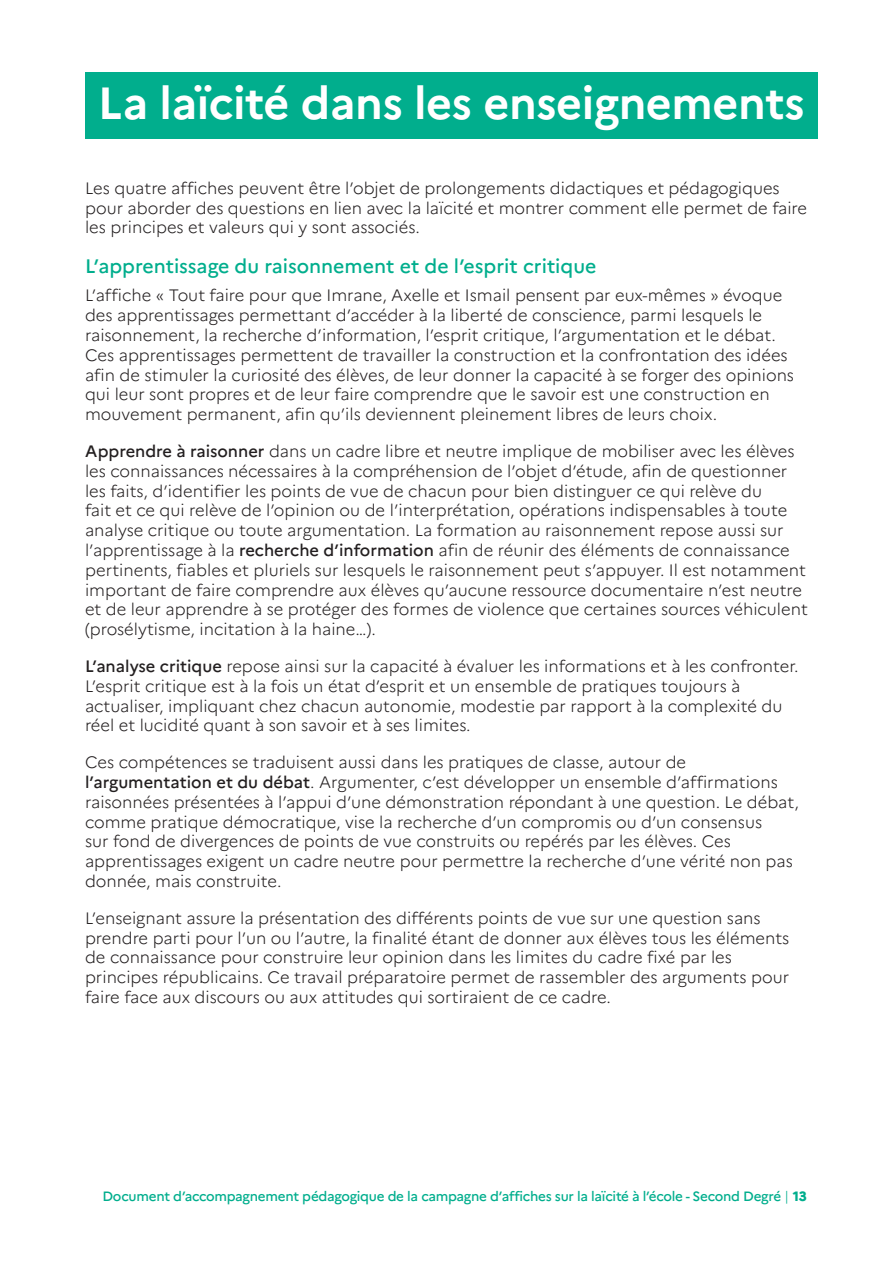
<style>
.page{position:relative;width:893px;height:1263px;background:#fff}
.page>*{position:absolute;margin:0;border:0;box-sizing:border-box;transform-origin:0 0}
.t1{font:700 45px "Marianne";letter-spacing:-.01em;color:#fff}
.t2{font:500 19.5px "Marianne";color:#01ae8d}
.t3{font:300 16.5px/19.8px "Marianne";color:#231f20}
.t4{font:500 13.5px "Marianne";letter-spacing:-.02em;color:#01ae8d}
.s1{font-weight:500}
.s2{font-weight:300}
.s3{font-weight:800}
</style>
<div class="page">
<div style="left:85px;top:72px;width:733px;height:67px;background:#01ae8d"></div>
<h1 class="t1" style="left:98px;top:75px;width:708px">La laïcité dans les enseignements</h1>
<p class="t3" style="left:85px;top:178px;width:724px">Les quatre affiches peuvent être l’objet de prolongements didactiques et pédagogiques pour aborder des questions en lien avec la laïcité et montrer comment elle permet de faire les principes et valeurs qui y sont associés.</p>
<p class="t2" style="left:85px;top:254px;width:513px">L’apprentissage du raisonnement et de l’esprit critique</p>
<p class="t3" style="left:85px;top:285px;width:711px">L’affiche « Tout faire pour que Imrane, Axelle et Ismail pensent par eux-mêmes » évoque des apprentissages permettant d’accéder à la liberté de conscience, parmi lesquels le raisonnement, la recherche d’information, l’esprit critique, l’argumentation et le débat.<br>Ces apprentissages permettent de travailler la construction et la confrontation des idées afin de stimuler la curiosité des élèves, de leur donner la capacité à se forger des opinions qui leur sont propres et de leur faire comprendre que le savoir est une construction en mouvement permanent, afin qu’ils deviennent pleinement libres de leurs choix.</p>
<p class="t3" style="left:85px;top:441px;width:724px"><span class="s1">Apprendre à raisonner</span> dans un cadre libre et neutre implique de mobiliser avec les élèves les connaissances nécessaires à la compréhension de l’objet d’étude, afin de questionner les faits, d’identifier les points de vue de chacun pour bien distinguer ce qui relève du<br>fait et ce qui relève de l’opinion ou de l’interprétation, opérations indispensables à toute analyse critique ou toute argumentation. La formation au raisonnement repose aussi sur l’apprentissage à la <span class="s1">recherche d’information</span> afin de réunir des éléments de connaissance pertinents, fiables et pluriels sur lesquels le raisonnement peut s’appuyer. Il est notamment important de faire comprendre aux élèves qu’aucune ressource documentaire n’est neutre et de leur apprendre à se protéger des formes de violence que certaines sources véhiculent (prosélytisme, incitation à la haine…).</p>
<p class="t3" style="left:85px;top:656px;width:715px"><span class="s1">L’analyse critique</span> repose ainsi sur la capacité à évaluer les informations et à les confronter.<br>L’esprit critique est à la fois un état d’esprit et un ensemble de pratiques toujours à actualiser, impliquant chez chacun autonomie, modestie par rapport à la complexité du réel et lucidité quant à son savoir et à ses limites.</p>
<p class="t3" style="left:85px;top:752px;width:715px">Ces compétences se traduisent aussi dans les pratiques de classe, autour de <span class="s1">l’argumentation et du débat</span>. Argumenter, c’est développer un ensemble d’affirmations raisonnées présentées à l’appui d’une démonstration répondant à une question. Le débat, comme pratique démocratique, vise la recherche d’un compromis ou d’un consensus<br>sur fond de divergences de points de vue construits ou repérés par les élèves. Ces apprentissages exigent un cadre neutre pour permettre la recherche d’une vérité non pas donnée, mais construite.</p>
<p class="t3" style="left:85px;top:908px;width:706px">L’enseignant assure la présentation des différents points de vue sur une question sans prendre parti pour l’un ou l’autre, la finalité étant de donner aux élèves tous les éléments de connaissance pour construire leur opinion dans les limites du cadre fixé par les principes républicains. Ce travail préparatoire permet de rassembler des arguments pour faire face aux discours ou aux attitudes qui sortiraient de ce cadre.</p>
<p class="t4" style="left:102px;top:1188px;width:706px">Document d’accompagnement pédagogique de la campagne d’affiches sur la laïcité à l’école - Second Degré <span class="s2">|</span> <span class="s3">13</span></p>
</div>
